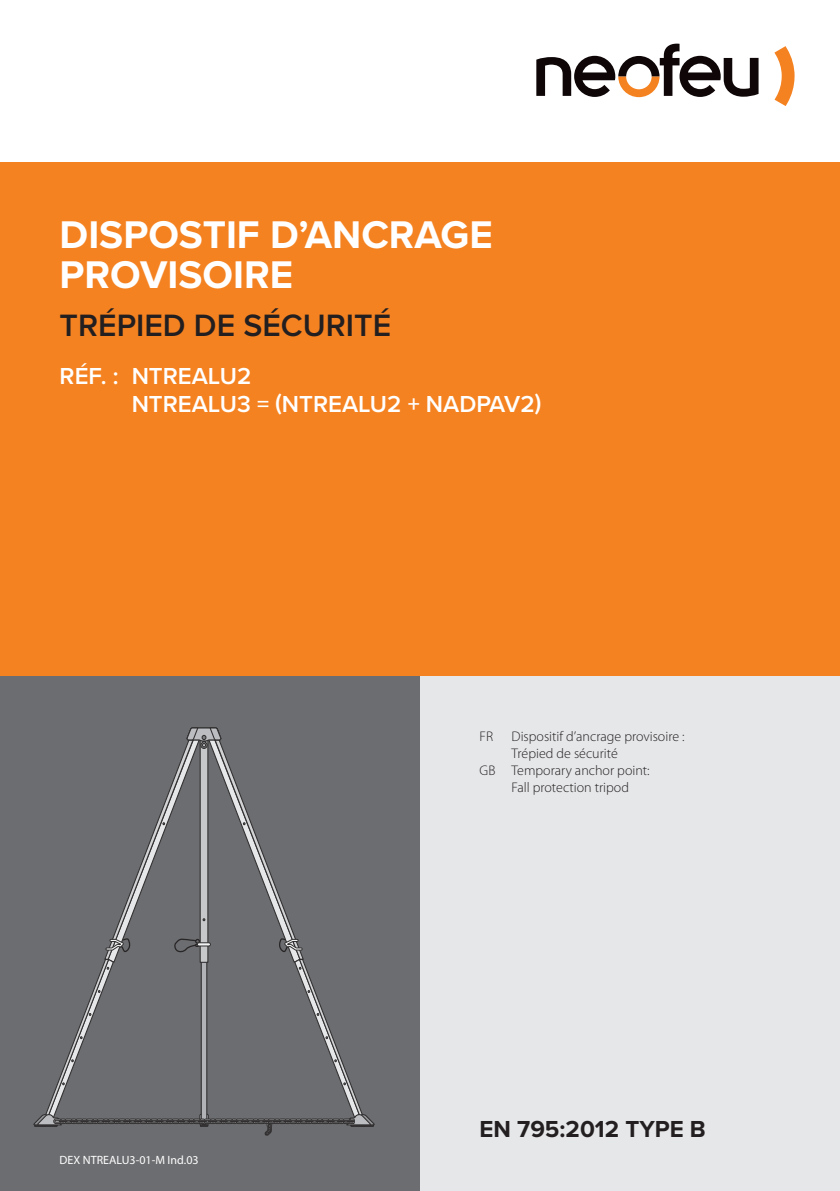
<style>
.page{position:relative;width:840px;height:1191px;background:#fff}
.page>*{position:absolute;margin:0;border:0;box-sizing:border-box;transform-origin:0 0}
.t1{font:700 40px "Proxima Nova";color:#fff}
.t2{font:600 32px "Proxima Nova";color:#231f20}
.t3{font:600 24px "Proxima Nova";color:#fff}
.t4{font:700 24px "Proxima Nova";color:#231f20}
.t5{font:300 14px "Myriad Pro";color:#231f20}
.t6{font:12px "Myriad Pro";color:#fff}
</style>
<div class="page">
<div style="left:0;top:162px;width:839px;height:514px;background:#f58220"></div>
<div style="left:0;top:676px;width:420px;height:515px;background:#6c6d70"></div>
<div style="left:420px;top:676px;width:419px;height:515px;background:#e6e7e9"></div>
<svg style="left:33px;top:727px;width:342px;height:409px"></svg>
<svg style="left:774px;top:46px;width:20px;height:60px"></svg>
<svg style="left:536px;top:44px;width:222px;height:53px"></svg>
<p class="t1" style="left:60px;top:205px;width:434px">DISPOSTIF D’ANCRAGE</p>
<p class="t1" style="left:60px;top:245px;width:235px">PROVISOIRE</p>
<p class="t2" style="left:60px;top:301px;width:333px">TRÉPIED DE SÉCURITÉ</p>
<p class="t3" style="left:60px;top:358px;width:193px">RÉF. : NTREALU2</p>
<p class="t3" style="left:132px;top:386px;width:411px">NTREALU3 = (NTREALU2 + NADPAV2)</p>
<p class="t5" style="left:479px;top:729px;width:15px">FR</p>
<p class="t5" style="left:511px;top:729px;width:174px">Dispositif d’ancrage provisoire :</p>
<p class="t5" style="left:511px;top:745px;width:108px">Trépied de sécurité</p>
<p class="t5" style="left:479px;top:762px;width:171px">GB Temporary anchor point:</p>
<p class="t5" style="left:511px;top:779px;width:119px">Fall protection tripod</p>
<p class="t6" style="left:60px;top:1152px;width:140px">DEX NTREALU3-01-M Ind.03</p>
<p class="t4" style="left:479px;top:1111px;width:228px">EN 795:2012 TYPE B</p>
</div>
